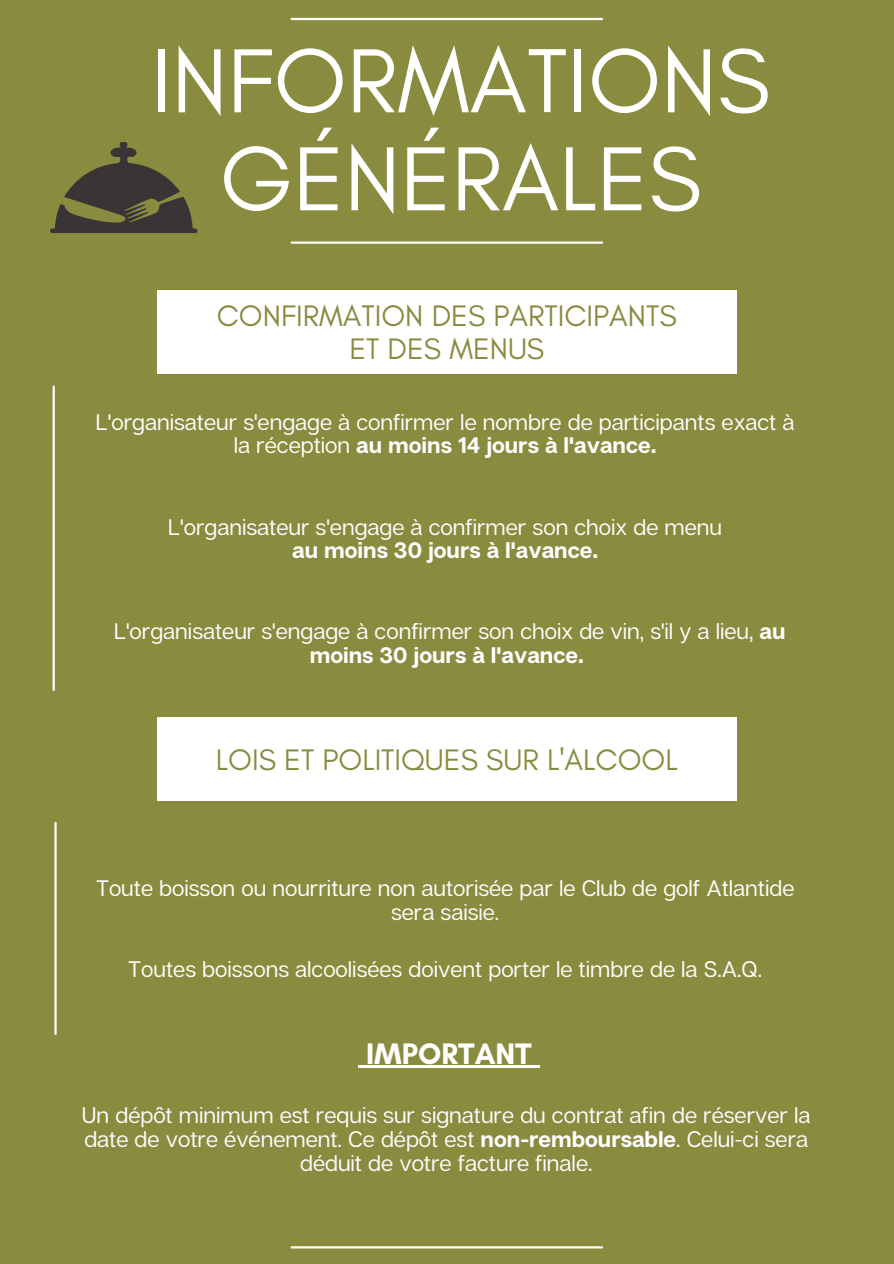
<style>
.page{position:relative;width:894px;height:1264px;background:#fff}
.page>*{position:absolute;margin:0;border:0;box-sizing:border-box;transform-origin:0 0}
.t1{font:92.55px "Glacial Indifference";color:#fff}
.t2{font:30.15px/32.8px "Glacial Indifference";color:#898b3f;text-align:center}
.t3{font:700 30.15px "Glacial Indifference";color:#fff}
.t4{font:22.35px/23.7px "Articulat CF";color:#fff;text-align:center}
.s1{font-weight:700}
</style>
<div class="page">
<div style="left:0;top:0;width:893px;height:1263px;background:#898b3f"></div>
<hr style="left:291px;top:18px;width:311px;height:2px;background:#fff">
<hr style="left:291px;top:241px;width:311px;height:3px;background:#fff">
<hr style="left:53px;top:386px;width:2px;height:304px;background:#fff">
<hr style="left:54px;top:823px;width:3px;height:210px;background:#fff">
<div style="left:157px;top:290px;width:579px;height:84px;background:#fff"></div>
<div style="left:157px;top:717px;width:579px;height:84px;background:#fff"></div>
<hr style="left:291px;top:1246px;width:311px;height:2px;background:#fff">
<svg style="left:50px;top:142px;width:147px;height:91px"></svg>
<svg style="left:358px;top:1065px;width:8px;height:3px"></svg>
<hr style="left:366px;top:1065px;width:165px;height:3px;background:#fff">
<svg style="left:531px;top:1065px;width:8px;height:3px"></svg>
<h1 class="t1" style="left:151px;top:24px;width:620px">INFORMATIONS</h1>
<h1 class="t1" style="left:220px;top:122px;width:483px">GÉNÉRALES</h1>
<h3 class="t2" style="left:217px;top:299px;width:461px">CONFIRMATION DES PARTICIPANTS<br>ET DES MENUS</h3>
<p class="t4" style="left:96px;top:409px;width:699px">L'organisateur s'engage à confirmer le nombre de participants exact à la réception <span class="s1">au moins 14 jours à l'avance.</span></p>
<h3 class="t4" style="left:168px;top:514px;width:555px">L'organisateur s'engage à confirmer son choix de menu <span class="s1">au moins 30 jours à l'avance.</span></h3>
<p class="t4" style="left:114px;top:619px;width:672px">L'organisateur s'engage à confirmer son choix de vin, s'il y a lieu, <span class="s1">au moins 30 jours à l'avance.</span></p>
<p class="t2" style="left:216px;top:742px;width:463px">LOIS ET POLITIQUES SUR L'ALCOOL</p>
<p class="t4" style="left:96px;top:875px;width:699px">Toute boisson ou nourriture non autorisée par le Club de golf Atlantide sera saisie.</p>
<p class="t4" style="left:128px;top:956px;width:635px">Toutes boissons alcoolisées doivent porter le timbre de la S.A.Q.</p>
<h2 class="t3" style="left:366px;top:1035px;width:167px">IMPORTANT</h2>
<p class="t4" style="left:82px;top:1102px;width:730px">Un dépôt minimum est requis sur signature du contrat afin de réserver la date de votre événement. Ce dépôt est <span class="s1">non-remboursable</span>. Celui-ci sera déduit de votre facture finale.</p>
</div>
